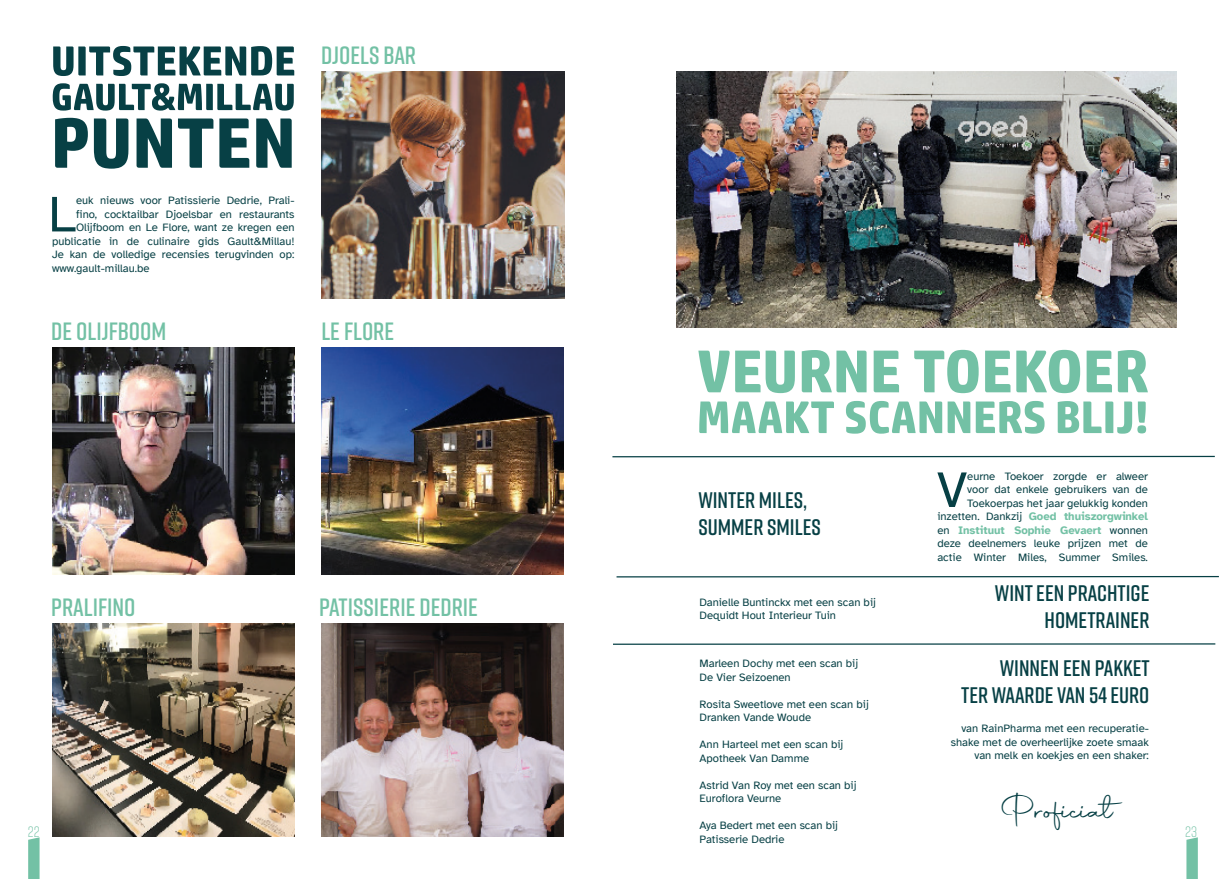
<style>
.page{position:relative;width:1226px;height:879px;background:#fff}
.page>*{position:absolute;margin:0;border:0;box-sizing:border-box;transform-origin:0 0}
.t1{font:51.62px "Atkinson Hyperlegible";color:#074045}
.t2{font:35px "Autography";color:#074045}
.t3{font:600 25px "Rift";color:#73c1a5}
.t4{font:600 22.5px "Rift";color:#074045}
.t5{font:300 15px "Rift";color:#73c1a5}
.t6{font:11.25px/13.5px "Atkinson Hyperlegible";color:#074045;text-align:right}
.s1{font-weight:700;color:#73c1a5}
</style>
<div class="page">
<img style="left:322px;top:72px;width:242px;height:226px">
<img style="left:52px;top:348px;width:242px;height:227px">
<img style="left:321px;top:623px;width:243px;height:213px">
<img style="left:321px;top:347px;width:243px;height:227px">
<img style="left:52px;top:623px;width:242px;height:213px">
<img style="left:677px;top:72px;width:499px;height:255px">
<svg style="left:53px;top:46px;width:241px;height:30px"></svg>
<svg style="left:55px;top:118px;width:33px;height:50px"></svg>
<svg style="left:94px;top:118px;width:34px;height:51px"></svg>
<svg style="left:137px;top:118px;width:35px;height:50px"></svg>
<svg style="left:178px;top:118px;width:35px;height:50px"></svg>
<svg style="left:219px;top:118px;width:30px;height:50px"></svg>
<svg style="left:256px;top:118px;width:36px;height:50px"></svg>
<svg style="left:53px;top:83px;width:241px;height:28px"></svg>
<hr style="left:617px;top:576px;width:602px;height:1px;background:#074045">
<hr style="left:612px;top:456px;width:603px;height:1px;background:#074045">
<hr style="left:613px;top:643px;width:602px;height:2px;background:#074045">
<svg style="left:698px;top:351px;width:97px;height:42px"></svg>
<svg style="left:802px;top:350px;width:65px;height:42px"></svg>
<svg style="left:874px;top:351px;width:25px;height:41px"></svg>
<svg style="left:914px;top:350px;width:65px;height:43px"></svg>
<svg style="left:985px;top:351px;width:25px;height:41px"></svg>
<svg style="left:1016px;top:350px;width:64px;height:43px"></svg>
<svg style="left:1087px;top:351px;width:25px;height:41px"></svg>
<svg style="left:1118px;top:350px;width:30px;height:42px"></svg>
<svg style="left:699px;top:401px;width:135px;height:32px"></svg>
<svg style="left:846px;top:401px;width:96px;height:33px"></svg>
<svg style="left:948px;top:401px;width:22px;height:32px"></svg>
<svg style="left:976px;top:401px;width:69px;height:33px"></svg>
<svg style="left:1058px;top:401px;width:88px;height:33px"></svg>
<svg style="left:28px;top:837px;width:12px;height:42px"></svg>
<svg style="left:1186px;top:837px;width:12px;height:42px"></svg>
<p class="t3" style="left:321px;top:38px;width:97px">DJOELS BAR</p>
<p class="t1" style="left:48px;top:186px;width:29px">L</p>
<p class="t6" style="left:76px;top:194px;width:220px">euk nieuws voor Patissierie Dedrie, Prali-</p>
<p class="t6" style="left:76px;top:208px;width:220px">fino, cocktailbar Djoelsbar en restaurants</p>
<p class="t6" style="left:76px;top:221px;width:220px">Olijfboom en Le Flore, want ze kregen een</p>
<p class="t6" style="left:52px;top:235px;width:244px">publicatie in de culinaire gids Gault&amp;Millau!</p>
<p class="t6" style="left:52px;top:248px;width:244px">Je kan de volledige recensies terugvinden op:</p>
<p class="t6" style="left:52px;top:262px;width:99px">www.gault-millau.be</p>
<p class="t3" style="left:51px;top:314px;width:117px">DE OLIJFBOOM</p>
<p class="t3" style="left:321px;top:314px;width:74px">LE FLORE</p>
<p class="t4" style="left:698px;top:484px;width:110px">WINTER MILES,</p>
<p class="t4" style="left:698px;top:511px;width:124px">SUMMER SMILES</p>
<p class="t6" style="left:937px;top:469px;width:212px">eurne Toekoer zorgde er alweer<br>voor dat enkele gebruikers van de Toekoerpas het jaar gelukkig konden inzetten. Dankzij <span class="s1">Goed thuiszorgwinkel </span>en <span class="s1">Instituut Sophie Gevaert</span> wonnen deze deelnemers leuke prijzen met de actie Winter Miles, Summer Smiles.</p>
<p class="t1" style="left:937px;top:461px;width:32px">V</p>
<p class="t4" style="left:995px;top:577px;width:156px">WINT EEN PRACHTIGE</p>
<p class="t4" style="left:1045px;top:604px;width:106px">HOMETRAINER</p>
<p class="t6" style="left:700px;top:595px;width:178px;text-align:left">Danielle Buntinckx met een scan bij<br>Dequidt Hout Interieur Tuin</p>
<p class="t6" style="left:700px;top:657px;width:160px">Marleen Dochy met een scan bij</p>
<p class="t6" style="left:700px;top:670px;width:93px">De Vier Seizoenen</p>
<p class="t6" style="left:700px;top:697px;width:171px;text-align:left">Rosita Sweetlove met een scan bij<br>Dranken Vande Woude</p>
<p class="t6" style="left:700px;top:738px;width:145px">Ann Harteel met een scan bij</p>
<p class="t6" style="left:700px;top:751px;width:111px">Apotheek Van Damme</p>
<p class="t6" style="left:700px;top:778px;width:159px">Astrid Van Roy met een scan bij</p>
<p class="t6" style="left:700px;top:792px;width:83px">Euroflora Veurne</p>
<p class="t6" style="left:700px;top:819px;width:140px">Aya Bedert met een scan bij</p>
<p class="t6" style="left:700px;top:832px;width:86px">Patisserie Dedrie</p>
<p class="t3" style="left:51px;top:590px;width:86px">PRALIFINO</p>
<p class="t3" style="left:319px;top:590px;width:161px">PATISSIERIE DEDRIE</p>
<p class="t4" style="left:1000px;top:652px;width:151px">WINNEN EEN PAKKET</p>
<p class="t4" style="left:961px;top:679px;width:190px">TER WAARDE VAN 54 EURO</p>
<p class="t6" style="left:951px;top:722px;width:200px">van RainPharma met een recuperatie&shy;shake met de overheerlijke zoete smaak van melk en koekjes en een shaker:</p>
<p class="t2" style="left:1001px;top:787px;width:113px">Proficiat</p>
<h3 class="t5" style="left:28px;top:821px;width:13px">22</h3>
<h3 class="t5" style="left:1185px;top:821px;width:13px">23</h3>
</div>
